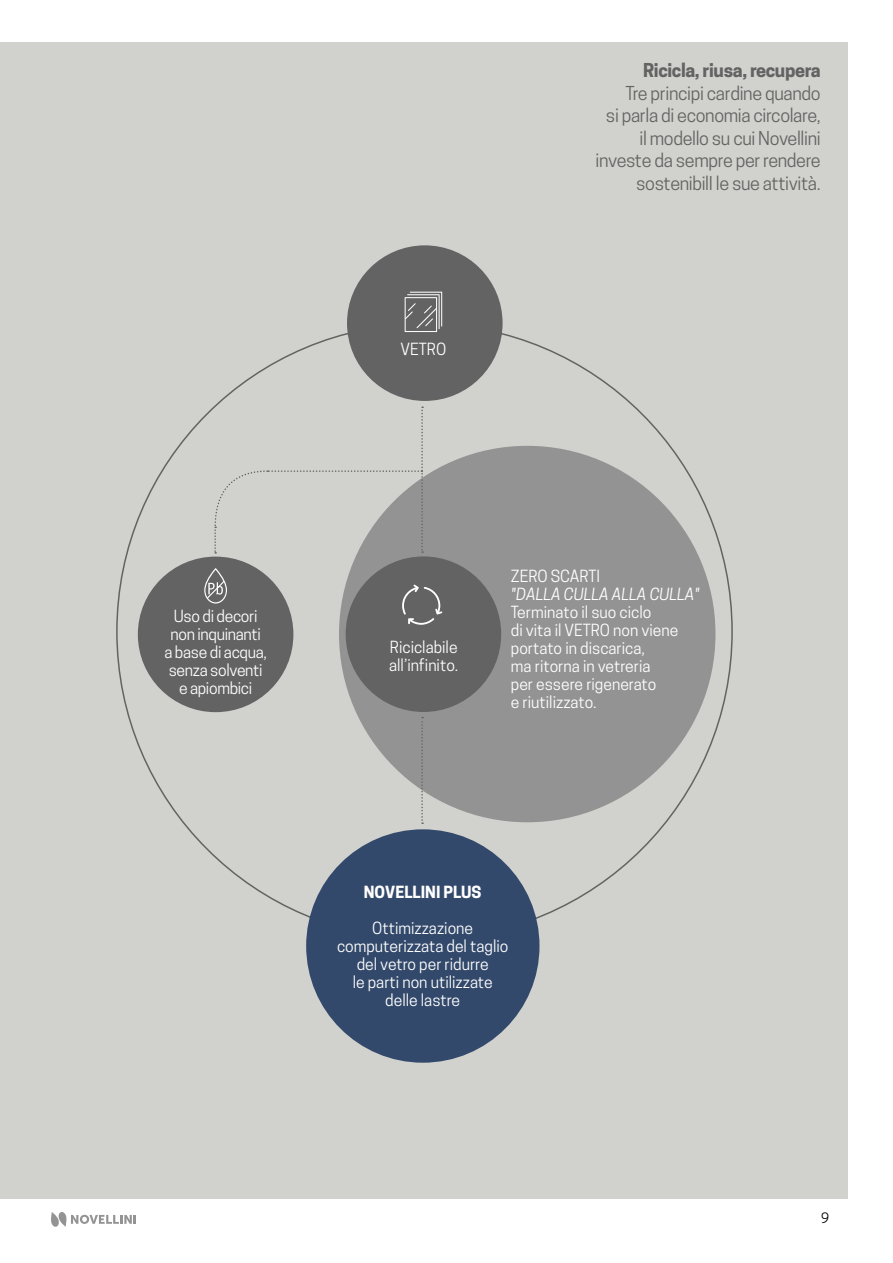
<style>
.page{position:relative;width:893px;height:1263px;background:#fff}
.page>*{position:absolute;margin:0;border:0;box-sizing:border-box;transform-origin:0 0}
.t1{font:18px/22.5px "Novellini";letter-spacing:-.02em;color:#636363;text-align:right}
.t2{font:700 18px "Novellini";letter-spacing:-.02em;color:#636363}
.t3{font:15.75px/18px "Novellini";color:#fff}
.t4{font:15.75px/18px "Novellini";letter-spacing:-.02em;color:#fff;text-align:center}
.t5{font:italic 15.75px "Novellini";color:#fff}
.t6{font:700 15.75px "Novellini";color:#fff}
.t7{font:13.5px "Novellini";color:#000}
</style>
<div class="page">
<div style="left:0;top:43px;width:848px;height:1156px;background:#d1d1cd"></div>
<div style="left:339px;top:446px;width:376px;height:376px;background:#939393;border-radius:50%"></div>
<svg style="left:421px;top:717px;width:2px;height:107px"></svg>
<div style="left:347px;top:245px;width:156px;height:156px;background:#636363;border-radius:50%"></div>
<div style="left:346px;top:556px;width:155px;height:156px;background:#636363;border-radius:50%"></div>
<div style="left:138px;top:557px;width:155px;height:155px;background:#636363;border-radius:50%"></div>
<div style="left:306px;top:829px;width:233px;height:234px;background:#33496b;border-radius:50%"></div>
<svg style="left:214px;top:406px;width:209px;height:148px"></svg>
<svg style="left:402px;top:584px;width:40px;height:41px"></svg>
<svg style="left:405px;top:292px;width:37px;height:40px"></svg>
<svg style="left:204px;top:568px;width:23px;height:35px"></svg>
<svg style="left:51px;top:1212px;width:85px;height:15px"></svg>
<p class="t3" style="left:401px;top:340px;width:47px">VETRO</p>
<p class="t2" style="left:643px;top:60px;width:179px">Ricicla, riusa, recupera</p>
<p class="t1" style="left:595px;top:82px;width:227px">Tre principi cardine quando<br>si parla di economia circolare, il modello su cui Novellini investe da sempre per rendere sostenibilI le sue attività.</p>
<p class="t4" style="left:164px;top:607px;width:104px">Uso di decori non inquinanti<br>a base di acqua, senza solventi e apiombici</p>
<p class="t3" style="left:389px;top:638px;width:71px">Riciclabile all’infinito.</p>
<p class="t3" style="left:511px;top:567px;width:91px">ZERO SCARTI</p>
<p class="t5" style="left:511px;top:584px;width:190px">"DALLA CULLA ALLA CULLA"</p>
<p class="t3" style="left:511px;top:603px;width:169px">Terminato il suo ciclo<br>di vita il VETRO non viene portato in discarica,<br>ma ritorna in vetreria<br>per essere rigenerato<br>e riutilizzato.</p>
<p class="t6" style="left:364px;top:883px;width:119px">NOVELLINI PLUS</p>
<p class="t3" style="left:337px;top:919px;width:173px;text-align:center">Ottimizzazione computerizzata del taglio del vetro per ridurre<br>le parti non utilizzate delle lastre</p>
<p class="t7" style="left:821px;top:1210px;width:10px">9</p>
</div>
